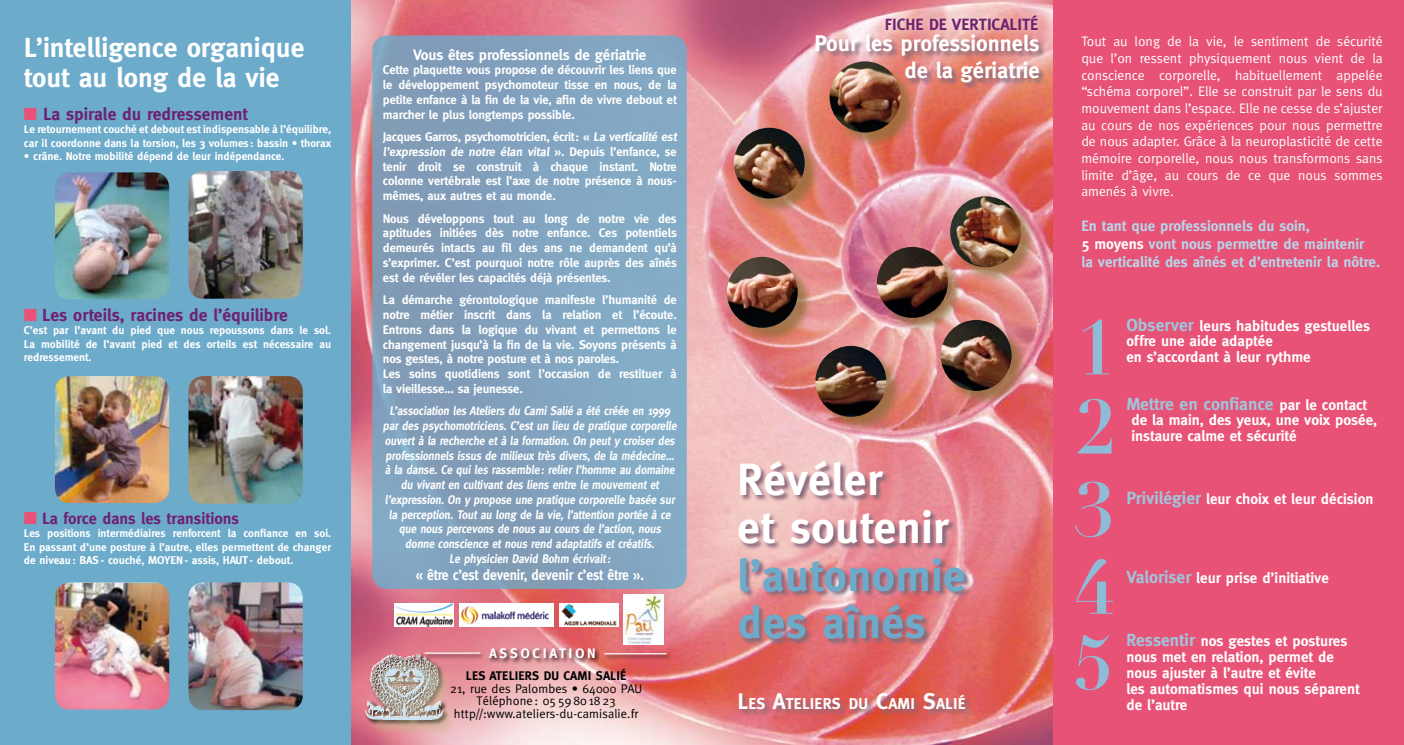
<style>
.page{position:relative;width:1404px;height:745px;background:#fff}
.page>*{position:absolute;margin:0;border:0;box-sizing:border-box;transform-origin:0 0}
.t1{font:700 75px/161.8px "Didot";color:#90bbd6}
.t2{font:700 45px/47.5px "Meta";letter-spacing:.01em;color:#6dabcb}
.t3{font:700 45px/47.5px "Meta";letter-spacing:.01em;color:#fff}
.t4{font:700 27.5px/30px "Meta";color:#fff}
.t5{font:700 22.5px/27px "Meta";color:#fff;text-align:right}
.t6{font:700 17.5px "Meta";color:#6d226f}
.t7{font:700 17.5px "Meta";color:#a0c4da}
.t8{font:700 16.25px "Meta";color:#6d226f}
.t9{font:700 15.75px "Meta";letter-spacing:.015em;color:#fff}
.t10{font:700 15px/15.8px "Meta";color:#fff}
.t11{font:700 15px/18.1px "Meta";color:#b7d5e9}
.t12{font:700 15px "Meta";color:#fff;scale:.9 1}
.t13{font:13.75px/16.6px "Meta";color:#fff;text-align:justify}
.t14{font:700 13.75px "Meta";letter-spacing:.2em;color:#fff}
.t15{font:700 12.5px/14.8px "Meta";letter-spacing:-.01em;color:#fff;text-align:justify}
.t16{font:700 12.5px/14.8px "Meta";letter-spacing:-.01em;color:#fff;text-align:center;scale:.9 1}
.t17{font:12.5px/12.5px "Meta";letter-spacing:.01em;color:#000;text-align:center}
.t18{font:700 12.5px "Meta";color:#000}
.t19{font:700 11.25px/13.5px "Meta";color:#fff;text-align:justify}
.s1{color:#e85276}
.s2{font-size:22.5px}
.s3{color:#fff}
.s4{font-size:17.5px;color:#a0c4da}
.s5{font-size:15px;color:#fff}
</style>
<div class="page">
<div style="left:1052px;top:0;width:351px;height:744px;background:#e85276"></div>
<img style="left:351px;top:0;width:701px;height:744px">
<div style="left:0;top:0;width:351px;height:744px;background:#6dabcb"></div>
<div style="left:372px;top:35px;width:314px;height:553px;background:#82a3c0;border-radius:15px"></div>
<svg style="left:816px;top:35px;width:230px;height:55px;background:#d38c8a"></svg>
<div style="left:738px;top:692px;width:234px;height:24px;background:#88697a;opacity:.89"></div>
<svg style="left:738px;top:460px;width:233px;height:185px;background:#d28b92"></svg>
<div style="left:877px;top:7px;width:167px;height:30px;background:#fff;opacity:.75"></div>
<div style="left:878px;top:248px;width:85px;height:85px;background:#916f3c;opacity:.75"></div>
<img style="left:876px;top:247px;width:71px;height:70px;border-radius:35px">
<div style="left:951px;top:198px;width:85px;height:85px;background:#916f3c;opacity:.75"></div>
<img style="left:950px;top:196px;width:70px;height:71px;border-radius:35px">
<div style="left:942px;top:321px;width:85px;height:85px;background:#916f3c;opacity:.75"></div>
<img style="left:940px;top:320px;width:71px;height:70px;border-radius:35px">
<div style="left:728px;top:258px;width:85px;height:85px;background:#916f3c;opacity:.75"></div>
<img style="left:726px;top:257px;width:71px;height:70px;border-radius:35px">
<div style="left:735px;top:129px;width:85px;height:85px;background:#916f3c;opacity:.75"></div>
<img style="left:733px;top:128px;width:71px;height:70px;border-radius:35px">
<div style="left:831px;top:63px;width:85px;height:85px;background:#916f3c;opacity:.75"></div>
<img style="left:829px;top:61px;width:71px;height:71px;border-radius:35px">
<div style="left:817px;top:347px;width:84px;height:85px;background:#916f3c;opacity:.75"></div>
<img style="left:815px;top:345px;width:71px;height:71px;border-radius:35px">
<img style="left:55px;top:172px;width:114px;height:127px">
<img style="left:188px;top:171px;width:115px;height:127px">
<img style="left:55px;top:376px;width:114px;height:126px">
<img style="left:188px;top:376px;width:115px;height:127px">
<img style="left:55px;top:582px;width:114px;height:127px">
<img style="left:188px;top:582px;width:115px;height:127px">
<div style="left:423px;top:646px;width:249px;height:18px;background:#000;opacity:.75"></div>
<hr style="left:424px;top:652px;width:56px;height:1px;background:#fff">
<hr style="left:604px;top:652px;width:62px;height:2px;background:#fff">
<div style="left:367px;top:655px;width:90px;height:79px;background:#cab48d;opacity:.75"></div>
<svg style="left:360px;top:650px;width:95px;height:93px;background:#d88e95"></svg>
<div style="left:366px;top:653px;width:78px;height:67px;background:#916f3c;opacity:.8"></div>
<img style="left:624px;top:594px;width:39px;height:50px">
<img style="left:460px;top:603px;width:93px;height:23px">
<svg style="left:394px;top:603px;width:60px;height:23px"></svg>
<img style="left:396px;top:603px;width:56px;height:23px">
<img style="left:559px;top:602px;width:59px;height:24px">
<h3 class="t4" style="left:24px;top:32px;width:282px">L’intelligence organique tout au long de la vie</h3>
<h3 class="t6" style="left:24px;top:103px;width:225px"><span class="s1">■</span> La spirale du redressement</h3>
<p class="t19" style="left:24px;top:122px;width:309px">Le retournement couché et debout est indispensable à l’équilibre, car il coordonne dans la torsion, les 3 volumes : bassin • thorax</p>
<p class="t19" style="left:24px;top:149px;width:262px">• crâne. Notre mobilité dépend de leur indépendance.</p>
<h3 class="t6" style="left:24px;top:304px;width:265px"><span class="s1">■</span> Les orteils, racines de l’équilibre</h3>
<p class="t19" style="left:24px;top:323px;width:309px">C’est par l’avant du pied que nous repoussons dans le sol.<br>La mobilité de l’avant pied et des orteils est nécessaire au redressement.</p>
<h3 class="t8" style="left:24px;top:508px;width:217px"><span class="s1">■</span> La force dans les transitions</h3>
<p class="t19" style="left:24px;top:526px;width:309px">Les positions intermédiaires renforcent la confiance en soi.<br>En passant d’une posture à l’autre, elles permettent de changer de niveau: BAS- couché, MOYEN- assis, HAUT - debout.</p>
<p class="t10" style="left:413px;top:46px;width:235px">Vous êtes professionnels de gériatrie</p>
<p class="t15" style="left:383px;top:62px;width:295px">Cette plaquette vous propose de découvrir les liens que le développement psychomoteur tisse en nous, de la petite enfance à la fin de la vie, afin de vivre debout et marcher le plus longtemps possible.</p>
<p class="t15" style="left:383px;top:129px;width:297px;text-align:left">Jacques Garros, psychomotricien, écrit: « La verticalité est l’expression de notre élan vital ». Depuis l’enfance, se tenir droit se construit à chaque instant. Notre colonne vertébrale est l’axe de notre présence à nous&shy;mêmes, aux autres et au monde.</p>
<p class="t15" style="left:383px;top:211px;width:295px">Nous développons tout au long de notre vie des aptitudes initiées dès notre enfance. Ces potentiels demeurés intacts au fil des ans ne demandent qu’à s’exprimer. C’est pourquoi notre rôle auprès des aînés est de révéler les capacités déjà présentes.</p>
<p class="t15" style="left:383px;top:292px;width:295px;text-align:left">La démarche gérontologique manifeste l’humanité de notre métier inscrit dans la relation et l’écoute.<br>Entrons dans la logique du vivant et permettons le changement jusqu’à la fin de la vie. Soyons présents à nos gestes, à notre posture et à nos paroles.<br>Les soins quotidiens sont l’occasion de restituer à la vieillesse… sa jeunesse.</p>
<p class="t16" style="left:383px;top:403px;width:330px">L’association les Ateliers du Cami Salié a été créée en 1999 par des psychomotriciens. C’est un lieu de pratique corporelle ouvert à la recherche et à la formation. On peut y croiser des professionnels issus de milieux très divers, de la médecine… à la danse. Ce qui les rassemble: relier l’homme au domaine du vivant en cultivant des liens entre le mouvement et l’expression. On y propose une pratique corporelle basée sur la perception. Tout au long de la vie, l’attention portée à ce que nous percevons de nous au cours de l’action, nous donne conscience et nous rend adaptatifs et créatifs.<br>Le physicien David Bohm écrivait:</p>
<p class="t12" style="left:415px;top:566px;width:255px">« être c’est devenir, devenir c’est être ».</p>
<p class="t14" style="left:489px;top:645px;width:108px">ASSOCIATION</p>
<p class="t18" style="left:466px;top:668px;width:31px">Les ateliers</p>
<p class="t18" style="left:543px;top:668px;width:35px">du Cami</p>
<p class="t18" style="left:595px;top:668px;width:15px">Salié</p>
<p class="t17" style="left:450px;top:681px;width:193px">21, rue des Palombes • 64000 PAU<br>Téléphone : 05 59 80 18 23 http//:www.ateliers-du-camisalie.fr</p>
<h3 class="t8" style="left:884px;top:15px;width:155px">FICHE DE VERTICALITÉ</h3>
<h3 class="t5" style="left:814px;top:30px;width:226px">Pour les professionnels de la gériatrie</h3>
<h2 class="t3" style="left:737px;top:455px;width:212px">Révéler<br>et soutenir</h2>
<h2 class="t2" style="left:737px;top:550px;width:230px">l’autonomie des aînés</h2>
<p class="t9" style="left:737px;top:694px;width:230px"><span class="s2">L</span>ES <span class="s2">A</span>TELIERS DU <span class="s2">C</span>AMI <span class="s2">S</span>ALIÉ</p>
<p class="t13" style="left:1081px;top:33px;width:303px">Tout au long de la vie, le sentiment de sécurité que l’on ressent physiquement nous vient de la conscience corporelle, habituellement appelée “schéma corporel”. Elle se construit par le sens du mouvement dans l’espace. Elle ne cesse de s’ajuster au cours de nos expériences pour nous permettre de nous adapter. Grâce à la neuroplasticité de cette mémoire corporelle, nous nous transformons sans limite d’âge, au cours de ce que nous sommes amenés à vivre.</p>
<p class="t11" style="left:1081px;top:217px;width:300px">En tant que professionnels du soin,<br><span class="s3">5 moyens</span> vont nous permettre de maintenir<br>la verticalité des aînés et d’entretenir la nôtre.</p>
<h1 class="t1" style="left:1073px;top:268px;width:45px">1<br>3</h1>
<h1 class="t1" style="left:1072px;top:550px;width:44px;line-height:75.2px">4<br>5</h1>
<h1 class="t1" style="left:1074px;top:347px;width:43px">2</h1>
<p class="t10" style="left:1126px;top:317px;width:245px"><span class="s4">Observer</span> leurs habitudes gestuelles offre une aide adaptée<br>en s’accordant à leur rythme</p>
<h3 class="t7" style="left:1126px;top:393px;width:242px">Mettre en confiance <span class="s5">par le contact</span></h3>
<p class="t10" style="left:1131px;top:412px;width:247px">de la main, des yeux, une voix posée, instaure calme et sécurité</p>
<p class="t10" style="left:1126px;top:491px;width:248px"><span class="s4">Privilégier</span> leur choix et leur décision</p>
<p class="t10" style="left:1126px;top:569px;width:204px"><span class="s4">Valoriser</span> leur prise d’initiative</p>
<p class="t10" style="left:1126px;top:632px;width:235px"><span class="s4">Ressentir</span> nos gestes et postures nous met en relation, permet de nous ajuster à l’autre et évite<br>les automatismes qui nous séparent de l’autre</p>
</div>
